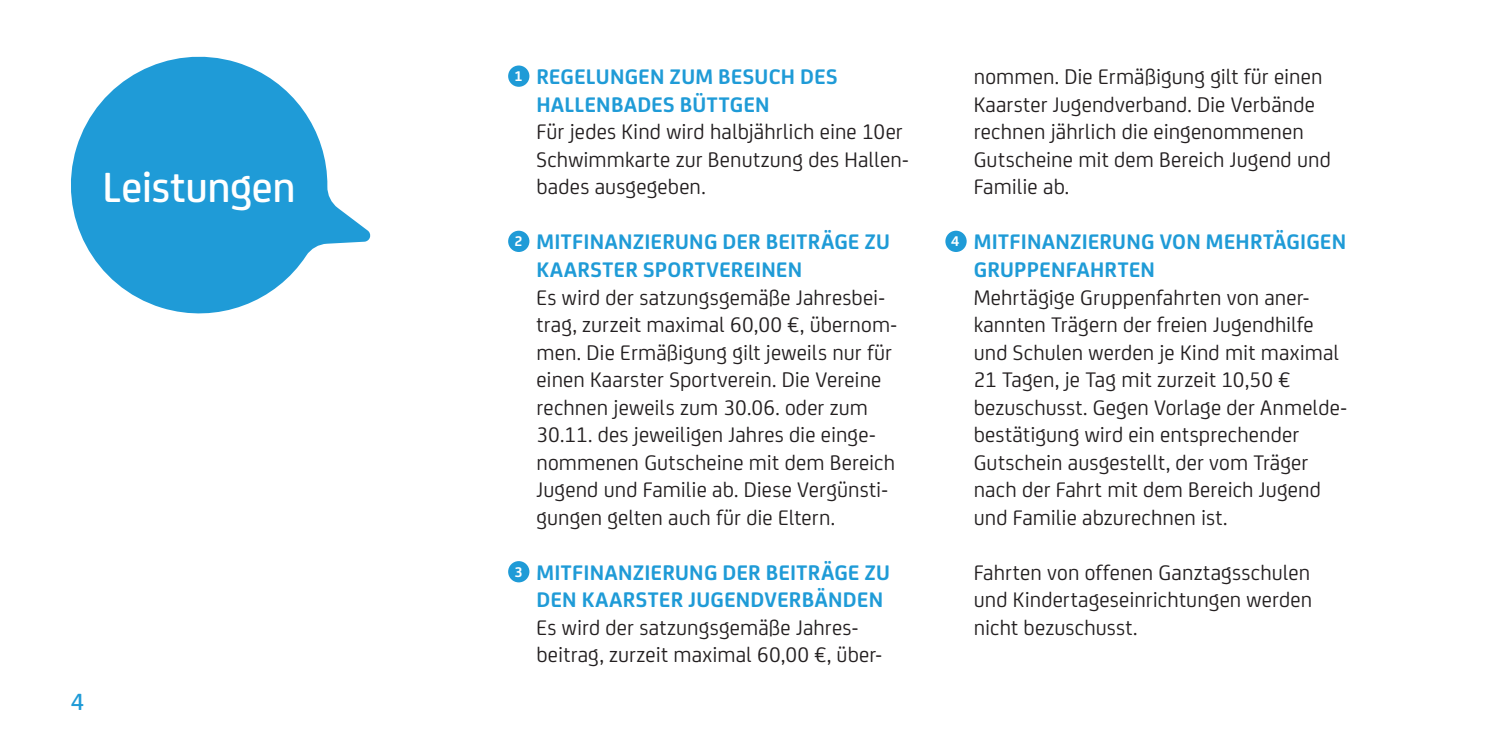
<style>
.page{position:relative;width:1489px;height:745px;background:#fff}
.page>*{position:absolute;margin:0;border:0;box-sizing:border-box;transform-origin:0 0}
.t1{font:500 45px "FS Joey";letter-spacing:-.01em;color:#fff}
.t2{font:500 25px "FS Joey";color:#1f9bd7}
.t3{font:22.5px/27.5px "FS Joey";letter-spacing:.005em;color:#231f20}
.t4{font:700 22.5px/27.5px "FS Joey";letter-spacing:.015em;color:#1f9bd7}
.s1{font-size:15px;color:#fff}
</style>
<div class="page">
<div style="left:508px;top:65px;width:21px;height:22px;background:#1f9bd7;border-radius:50%"></div>
<div style="left:508px;top:230px;width:21px;height:22px;background:#1f9bd7;border-radius:50%"></div>
<div style="left:508px;top:560px;width:21px;height:22px;background:#1f9bd7;border-radius:50%"></div>
<div style="left:945px;top:230px;width:21px;height:22px;background:#1f9bd7;border-radius:50%"></div>
<svg style="left:71px;top:56px;width:299px;height:258px;fill:#1f9bd7"></svg>
<h1 class="t1" style="left:103px;top:154px;width:194px">Leistungen</h1>
<p class="t2" style="left:71px;top:682px;width:15px">4</p>
<p class="t4" style="left:536px;top:61px;width:302px;text-indent:-22px"><span class="s1">1</span> REGELUNGEN ZUM BESUCH DES<br>HALLENBADES BÜTTGEN</p>
<p class="t3" style="left:536px;top:117px;width:374px">Für jedes Kind wird halbjährlich eine 10er<br>Schwimmkarte zur Benutzung des Hallen&shy;bades ausgegeben.</p>
<p class="t4" style="left:536px;top:226px;width:355px;text-indent:-22px"><span class="s1">2</span> MITFINANZIERUNG DER BEITRÄGE ZU<br>KAARSTER SPORTVEREINEN</p>
<p class="t3" style="left:536px;top:282px;width:362px">Es wird der satzungsgemäße Jahresbei&shy;trag, zurzeit maximal 60,00 €, übernom&shy;men. Die Ermäßigung gilt jeweils nur für einen Kaarster Sportverein. Die Vereine rechnen jeweils zum 30.06. oder zum 30.11. des jeweiligen Jahres die einge&shy;nommenen Gutscheine mit dem Bereich Jugend und Familie ab. Diese Vergünsti&shy;gungen gelten auch für die Eltern.</p>
<p class="t4" style="left:536px;top:556px;width:355px;text-indent:-22px"><span class="s1">3</span> MITFINANZIERUNG DER BEITRÄGE ZU<br>DEN KAARSTER JUGENDVERBÄNDEN</p>
<p class="t3" style="left:536px;top:612px;width:347px">Es wird der satzungsgemäße Jahres&shy;beitrag, zurzeit maximal 60,00 €, über-</p>
<p class="t3" style="left:973px;top:62px;width:358px">nommen. Die Ermäßigung gilt für einen<br>Kaarster Jugendverband. Die Verbände rechnen jährlich die eingenommenen<br>Gutscheine mit dem Bereich Jugend und<br>Familie ab.</p>
<p class="t4" style="left:973px;top:226px;width:374px;text-indent:-23px"><span class="s1">4</span> MITFINANZIERUNG VON MEHRTÄGIGEN<br>GRUPPENFAHRTEN</p>
<p class="t3" style="left:973px;top:282px;width:375px">Mehrtägige Gruppenfahrten von aner&shy;kannten Trägern der freien Jugendhilfe und Schulen werden je Kind mit maximal 21 Tagen, je Tag mit zurzeit 10,50 € bezuschusst. Gegen Vorlage der Anmelde&shy;bestätigung wird ein entsprechender Gutschein ausgestellt, der vom Träger nach der Fahrt mit dem Bereich Jugend und Familie abzurechnen ist.</p>
<p class="t3" style="left:973px;top:557px;width:340px;text-align:justify">Fahrten von offenen Ganztagsschulen und Kindertageseinrichtungen werden nicht bezuschusst.</p>
</div>
